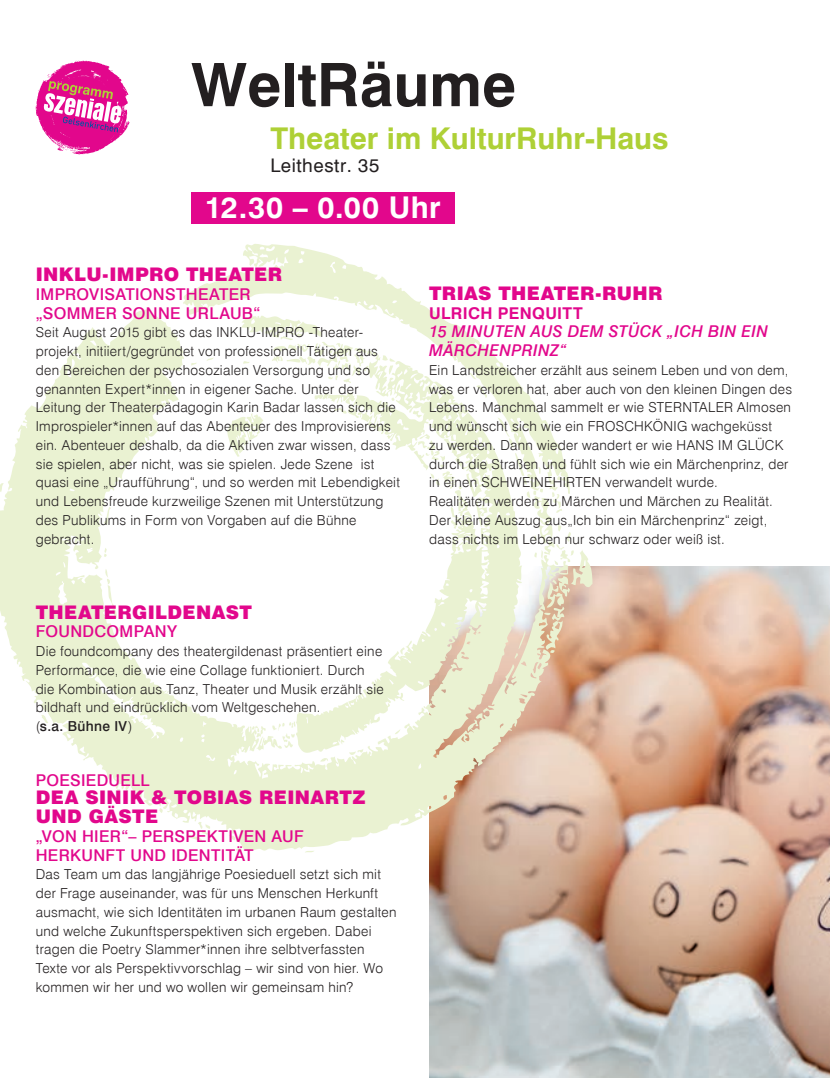
<style>
.page{position:relative;width:830px;height:1078px;background:#fff}
.page>*{position:absolute;margin:0;border:0;box-sizing:border-box;transform-origin:0 0}
.t1{font:700 60px "Swiss 721 BT";color:#231f20}
.t2{font:700 30px "Swiss 721 BT";color:#aed036}
.t3{font:700 30px "Swiss 721 BT";letter-spacing:.015em;color:#fff}
.t4{font:900 18.75px/18.8px "Swiss 721 BT";letter-spacing:.02em;color:#e2078c}
.t5{font:18.75px "Swiss 721 BT";letter-spacing:.03em;color:#231f20}
.t6{font:500 16.25px/18.8px "Swiss 721 BT";letter-spacing:.02em;color:#e2078c}
.t7{font:italic 500 16.25px/18.8px "Swiss 721 BT";letter-spacing:.02em;color:#e2078c}
.t8{font:700 16.25px "Swiss 721 BT";letter-spacing:.02em;color:#e2078c}
.t9{font:300 13.75px/18.8px "Swiss 721 BT";letter-spacing:.02em;color:#231f20}
.s1{font-weight:500}
</style>
<div class="page">
<img style="left:429px;top:567px;width:401px;height:511px">
<svg style="left:0;top:244px;width:592px;height:609px"></svg>
<div style="left:191px;top:192px;width:264px;height:32px;background:#e2078c"></div>
<svg style="left:36px;top:60px;width:94px;height:94px"></svg>
<h1 class="t1" style="left:191px;top:48px;width:327px">WeltRäume</h1>
<h2 class="t2" style="left:270px;top:120px;width:400px">Theater im KulturRuhr-Haus</h2>
<h3 class="t5" style="left:270px;top:153px;width:111px">Leithestr. 35</h3>
<h2 class="t3" style="left:205px;top:189px;width:237px">12.30 – 0.00 Uhr</h2>
<h3 class="t4" style="left:36px;top:265px;width:248px">INKLU-IMPRO THEATER</h3>
<p class="t6" style="left:36px;top:285px;width:226px">IMPROVISATIONSTHEATER „SOMMER SONNE URLAUB“</p>
<p class="t9" style="left:36px;top:323px;width:366px">Seit August 2015 gibt es das INKLU-IMPRO -Theater&shy;projekt, initiiert/gegründet von professionell Tätigen aus den Bereichen der psychosozialen Versorgung und so genannten Expert*innen in eigener Sache. Unter der Leitung der Theaterpädagogin Karin Badar lassen sich die Improspieler*innen auf das Abenteuer des Improvisierens ein. Abenteuer deshalb, da die Aktiven zwar wissen, dass sie spielen, aber nicht, was sie spielen. Jede Szene ist quasi eine „Uraufführung“, und so werden mit Lebendigkeit und Lebensfreude kurzweilige Szenen mit Unterstützung des Publikums in Form von Vorgaben auf die Bühne gebracht.</p>
<h3 class="t4" style="left:36px;top:602px;width:218px">THEATERGILDENAST</h3>
<p class="t6" style="left:36px;top:622px;width:143px">FOUNDCOMPANY</p>
<p class="t9" style="left:36px;top:642px;width:349px">Die foundcompany des theatergildenast präsentiert eine Performance, die wie eine Collage funktioniert. Durch die Kombination aus Tanz, Theater und Musik erzählt sie bildhaft und eindrücklich vom Weltgeschehen.<br>(<span class="s1">s.a. Bühne IV</span>)</p>
<p class="t6" style="left:36px;top:770px;width:115px">POESIEDUELL</p>
<h3 class="t4" style="left:36px;top:788px;width:331px">DEA SINIK &amp; TOBIAS REINARTZ<br>UND GÄSTE</h3>
<p class="t6" style="left:36px;top:826px;width:269px">„VON HIER“– PERSPEKTIVEN AUF<br>HERKUNFT UND IDENTITÄT</p>
<p class="t9" style="left:36px;top:865px;width:362px">Das Team um das langjährige Poesieduell setzt sich mit der Frage auseinander, was für uns Menschen Herkunft ausmacht, wie sich Identitäten im urbanen Raum gestalten und welche Zukunftsperspektiven sich ergeben. Dabei tragen die Poetry Slammer*innen ihre selbtverfassten Texte vor als Perspektivvorschlag – wir sind von hier. Wo kommen wir her und wo wollen wir gemeinsam hin?</p>
<h3 class="t4" style="left:429px;top:284px;width:235px">TRIAS THEATER-RUHR</h3>
<p class="t8" style="left:429px;top:303px;width:155px">ULRICH PENQUITT</p>
<p class="t7" style="left:429px;top:322px;width:340px">15 MINUTEN AUS DEM STÜCK „ICH BIN EIN<br>MÄRCHENPRINZ“</p>
<p class="t9" style="left:429px;top:360px;width:365px">Ein Landstreicher erzählt aus seinem Leben und von dem, was er verloren hat, aber auch von den kleinen Dingen des Lebens. Manchmal sammelt er wie STERNTALER Almosen und wünscht sich wie ein FROSCHKÖNIG wachgeküsst<br>zu werden. Dann wieder wandert er wie HANS IM GLÜCK durch die Straßen und fühlt sich wie ein Märchenprinz, der in einen SCHWEINEHIRTEN verwandelt wurde.<br>Realitäten werden zu Märchen und Märchen zu Realität.<br>Der kleine Auszug aus„Ich bin ein Märchenprinz“ zeigt, dass nichts im Leben nur schwarz oder weiß ist.</p>
</div>
